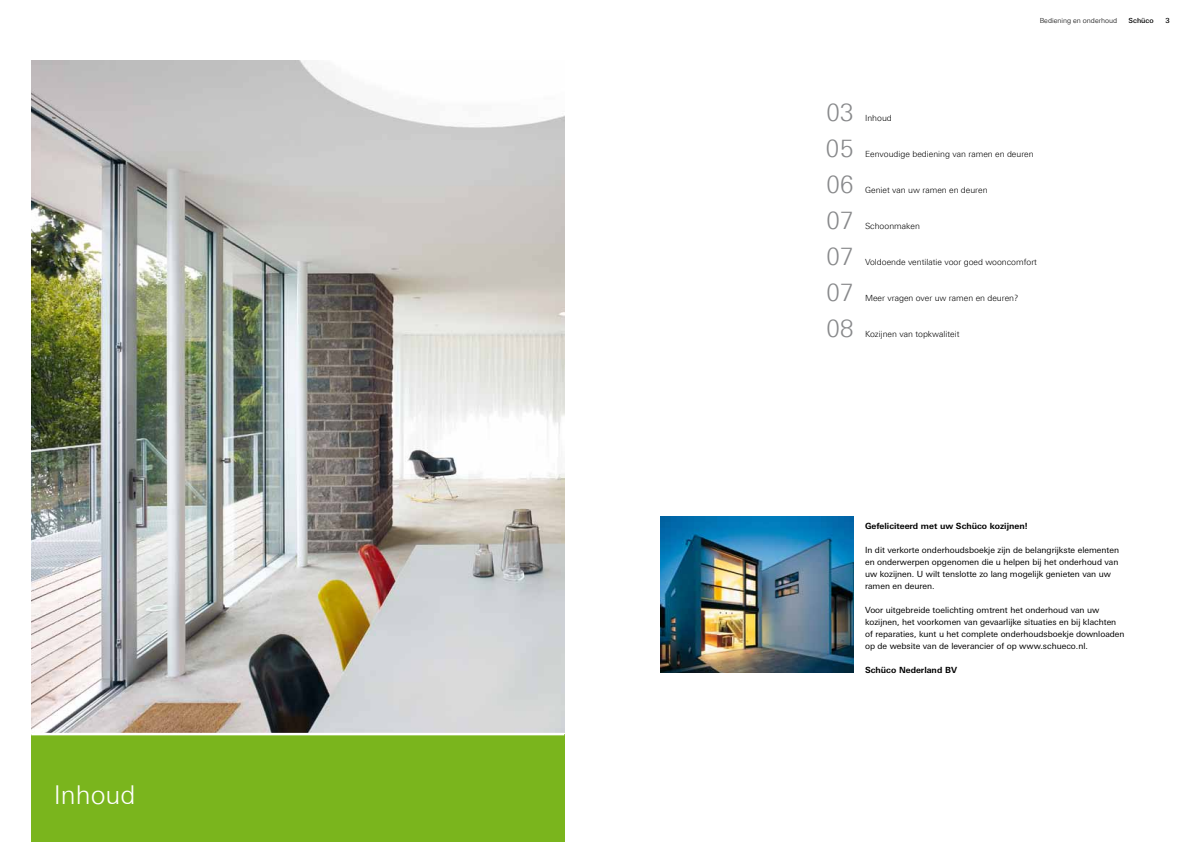
<style>
.page{position:relative;width:1191px;height:842px;background:#fff}
.page>*{position:absolute;margin:0;border:0;box-sizing:border-box;transform-origin:0 0}
.t1{font:300 26px "Linotype Univers 330";color:#fff}
.t2{font:300 24px/36px "Linotype Univers 330";color:#87888a;text-align:justify}
.t3{font:8.5px/12px "LT Univers Basic";color:#000}
.t4{font:300 8.5px "Linotype Univers 330";color:#000}
.t5{font:700 8.5px "LT Univers Basic";color:#000}
.t6{font:300 7px "Linotype Univers 330";color:#000}
.t7{font:500 7px "LT Univers Basic";color:#000}
</style>
<div class="page">
<div style="left:31px;top:734px;width:533px;height:108px;background:#7ab51d"></div>
<img style="left:31px;top:61px;width:533px;height:672px">
<img style="left:660px;top:517px;width:193px;height:156px">
<hr style="left:31px;top:733px;width:533px;height:2px;background:#fff">
<h1 class="t1" style="left:54px;top:780px;width:83px">Inhoud</h1>
<p class="t6" style="left:1039px;top:16px;width:79px">Bediening en onderhoud</p>
<p class="t7" style="left:1128px;top:16px;width:27px">Schüco</p>
<p class="t7" style="left:1165px;top:16px;width:6px">3</p>
<h2 class="t2" style="left:825px;top:94px;width:29px">03<br>05<br>06<br>07<br>07<br>07<br>08</h2>
<p class="t4" style="left:865px;top:113px;width:28px">Inhoud</p>
<p class="t4" style="left:865px;top:149px;width:170px">Eenvoudige bediening van ramen en deuren</p>
<p class="t4" style="left:865px;top:185px;width:124px">Geniet van uw ramen en deuren</p>
<p class="t4" style="left:865px;top:221px;width:56px">Schoonmaken</p>
<p class="t4" style="left:865px;top:257px;width:173px">Voldoende ventilatie voor goed wooncomfort</p>
<p class="t4" style="left:865px;top:293px;width:155px">Meer vragen over uw ramen en deuren?</p>
<p class="t4" style="left:865px;top:329px;width:96px">Kozijnen van topkwaliteit</p>
<p class="t5" style="left:865px;top:521px;width:164px">Gefeliciteerd met uw Schüco kozijnen!</p>
<p class="t3" style="left:865px;top:544px;width:256px">In dit verkorte onderhoudsboekje zijn de belangrijkste elementen en onderwerpen opgenomen die u helpen bij het onderhoud van uw kozijnen. U wilt tenslotte zo lang mogelijk genieten van uw ramen en deuren.</p>
<p class="t3" style="left:865px;top:604px;width:261px">Voor uitgebreide toelichting omtrent het onderhoud van uw kozijnen, het voorkomen van gevaarlijke situaties en bij klachten of reparaties, kunt u het complete onderhoudsboekje downloaden op de website van de leverancier of op www.schueco.nl.</p>
<p class="t5" style="left:865px;top:665px;width:93px">Schüco Nederland BV</p>
</div>
